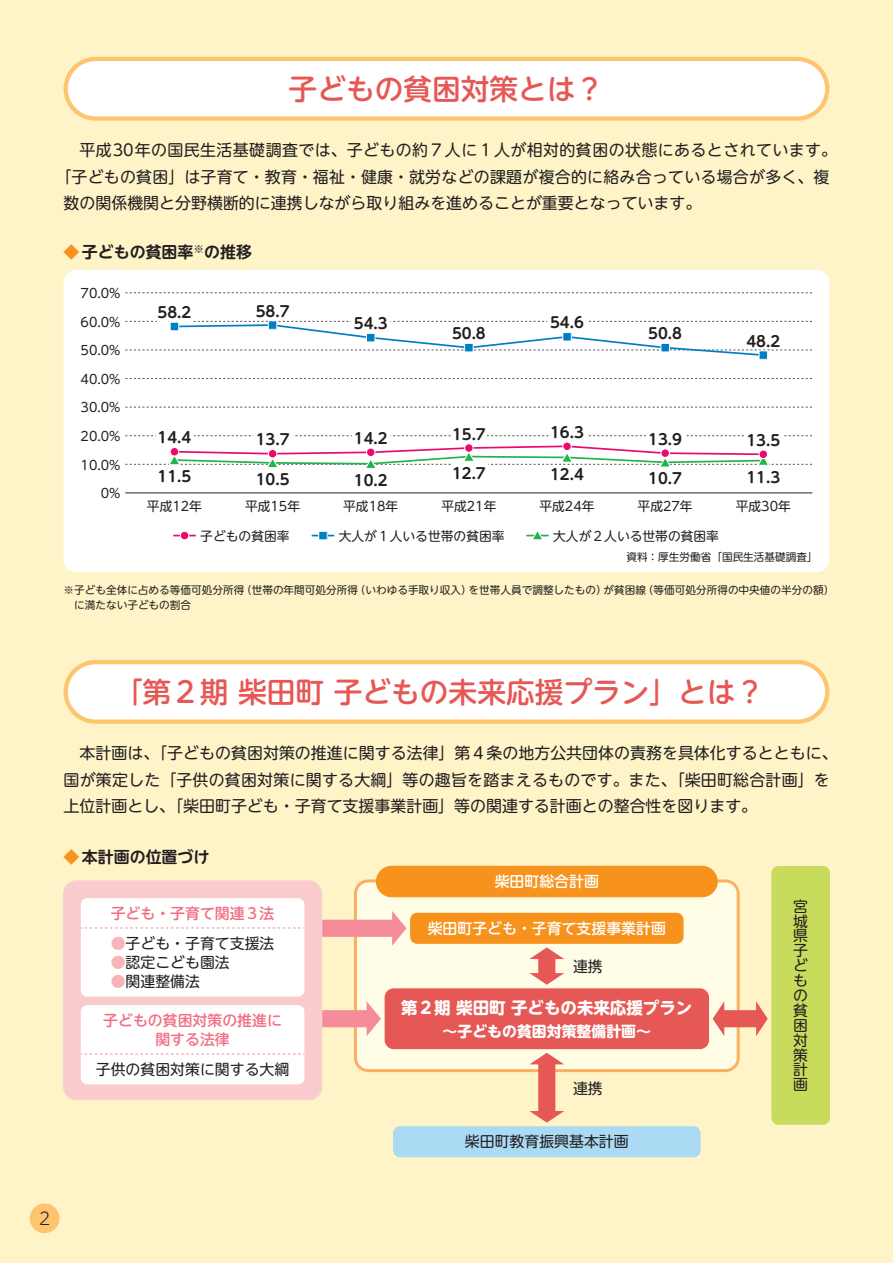
<style>
.page{position:relative;width:893px;height:1263px;background:#fef4c8}
.page>*{position:absolute;margin:0;border:0;box-sizing:border-box;transform-origin:0 0}
.t1{font:500 28.65px "UD Shin M Go Pro";color:#e65855}
.t2{font:300 16.95px "UD Shin M Go Pro";color:#231f20}
.t3{font:700 16.5px "UD Shin M Go Pro";color:#fff}
.t4{font:15.9px/26.5px "UD Shin M Go Pro";color:#231f20}
.t5{font:15.9px "UD Shin M Go Pro";letter-spacing:.025em;color:#231f20}
.t6{font:700 15.9px "UD Shin M Go Pro De";color:#231f20}
.t7{font:700 14.85px "UD Shin M Go Pro De";color:#231f20}
.t8{font:14.85px/14.9px "UD Shin M Go Pro";color:#231f20;text-align:justify}
.t9{font:500 14.85px/19.2px "UD Shin M Go Pro";color:#f17085;text-align:center}
.t10{font:500 14.85px "UD Shin M Go Pro";color:#fff}
.t11{font:700 14.85px "UD Shin M Go Pro";color:#fff}
.t12{font:12.75px "UD Shin M Go Pro";color:#231f20}
.t13{font:10.65px/14.9px "UD Shin M Go Pro";color:#231f20}
.s1{color:#f7931d}
.s2{color:#f8b5b9}
</style>
<div class="page">
<div style="left:66px;top:59px;width:761px;height:60px;background:#fff;border-radius:30px"></div>
<div style="left:64px;top:57px;width:765px;height:64px;border:4px solid #fec46e;border-radius:30px"></div>
<div style="left:66px;top:662px;width:761px;height:60px;background:#fff;border-radius:30px"></div>
<div style="left:64px;top:660px;width:765px;height:64px;border:4px solid #fec46e;border-radius:30px"></div>
<div style="left:355px;top:881px;width:383px;height:189px;background:#fffde5;border-radius:13px"></div>
<div style="left:354px;top:879px;width:386px;height:193px;border:3px solid #fab05f;border-radius:13px"></div>
<div style="left:377px;top:867px;width:340px;height:29px;background:#f7931d;border-radius:15px"></div>
<div style="left:376px;top:866px;width:342px;height:31px;border:2px solid #f7931d;border-radius:15px"></div>
<div style="left:411px;top:913px;width:272px;height:30px;background:#f7931d;border-radius:6px"></div>
<div style="left:410px;top:913px;width:273px;height:31px;border:1px solid #f7931d;border-radius:6px"></div>
<div style="left:394px;top:1127px;width:306px;height:30px;background:#aadaf4;border-radius:6px"></div>
<div style="left:393px;top:1126px;width:307px;height:31px;border:1px solid #aadaf4;border-radius:6px"></div>
<div style="left:385px;top:989px;width:323px;height:59px;background:#e65855;border-radius:9px"></div>
<div style="left:385px;top:988px;width:324px;height:61px;border:1px solid #e65855;border-radius:9px"></div>
<div style="left:772px;top:867px;width:57px;height:257px;background:#c8db5c;border-radius:6px"></div>
<div style="left:771px;top:866px;width:59px;height:259px;border:1px solid #c8db5c;border-radius:6px"></div>
<svg style="left:529px;top:947px;width:35px;height:38px"></svg>
<svg style="left:529px;top:1053px;width:35px;height:70px"></svg>
<svg style="left:713px;top:1001px;width:55px;height:35px"></svg>
<svg style="left:322px;top:1001px;width:59px;height:35px"></svg>
<div style="left:64px;top:881px;width:258px;height:219px;background:#facbcc;border-radius:13px"></div>
<div style="left:63px;top:880px;width:259px;height:220px;border:1px solid #fad1d2;border-radius:13px"></div>
<div style="left:81px;top:898px;width:223px;height:98px;background:#fff;border-radius:6px"></div>
<svg style="left:81px;top:911px;width:325px;height:35px"></svg>
<div style="left:81px;top:1005px;width:223px;height:79px;background:#fff;border-radius:6px"></div>
<svg style="left:81px;top:1053px;width:223px;height:2px"></svg>
<div style="left:64px;top:270px;width:765px;height:302px;background:#fff;border-radius:13px"></div>
<svg style="left:174px;top:535px;width:21px;height:1px"></svg>
<div style="left:180px;top:531px;width:9px;height:9px;background:#ec096d;border-radius:50%"></div>
<div style="left:180px;top:531px;width:9px;height:9px;border:1px solid #fff;border-radius:50%"></div>
<svg style="left:312px;top:535px;width:22px;height:1px"></svg>
<div style="left:319px;top:531px;width:8px;height:9px;background:#007ec5"></div>
<div style="left:318px;top:531px;width:10px;height:9px;border:1px solid #fff"></div>
<svg style="left:527px;top:532px;width:21px;height:8px"></svg>
<hr style="left:125px;top:493px;width:687px;height:1px;background:#231f20">
<svg style="left:125px;top:407px;width:687px;height:1px"></svg>
<svg style="left:125px;top:378px;width:687px;height:1px"></svg>
<svg style="left:125px;top:292px;width:687px;height:64px"></svg>
<svg style="left:125px;top:435px;width:687px;height:33px"></svg>
<div style="left:366px;top:448px;width:9px;height:8px;background:#ec096d;border-radius:50%"></div>
<div style="left:366px;top:448px;width:9px;height:9px;border:1px solid #fff;border-radius:50%"></div>
<div style="left:563px;top:442px;width:8px;height:8px;background:#ec096d;border-radius:50%"></div>
<div style="left:562px;top:442px;width:10px;height:9px;border:1px solid #fff;border-radius:50%"></div>
<div style="left:465px;top:444px;width:8px;height:8px;background:#ec096d;border-radius:50%"></div>
<div style="left:464px;top:443px;width:10px;height:10px;border:1px solid #fff;border-radius:50%"></div>
<div style="left:661px;top:449px;width:8px;height:8px;background:#ec096d;border-radius:50%"></div>
<div style="left:660px;top:448px;width:10px;height:10px;border:1px solid #fff;border-radius:50%"></div>
<div style="left:759px;top:450px;width:9px;height:9px;background:#ec096d;border-radius:50%"></div>
<div style="left:759px;top:450px;width:9px;height:9px;border:1px solid #fff;border-radius:50%"></div>
<div style="left:170px;top:447px;width:9px;height:9px;background:#ec096d;border-radius:50%"></div>
<div style="left:170px;top:447px;width:9px;height:9px;border:1px solid #fff;border-radius:50%"></div>
<div style="left:268px;top:449px;width:9px;height:9px;background:#ec096d;border-radius:50%"></div>
<div style="left:268px;top:449px;width:9px;height:9px;border:1px solid #fff;border-radius:50%"></div>
<div style="left:170px;top:322px;width:9px;height:9px;background:#007ec5"></div>
<div style="left:170px;top:322px;width:9px;height:9px;border:1px solid #fff"></div>
<div style="left:268px;top:321px;width:9px;height:8px;background:#007ec5"></div>
<div style="left:268px;top:320px;width:9px;height:10px;border:1px solid #fff"></div>
<div style="left:366px;top:333px;width:9px;height:9px;background:#007ec5"></div>
<div style="left:366px;top:333px;width:9px;height:9px;border:1px solid #fff"></div>
<div style="left:465px;top:343px;width:8px;height:9px;background:#007ec5"></div>
<div style="left:464px;top:343px;width:10px;height:9px;border:1px solid #fff"></div>
<div style="left:563px;top:333px;width:8px;height:8px;background:#007ec5"></div>
<div style="left:562px;top:332px;width:10px;height:9px;border:1px solid #fff"></div>
<div style="left:661px;top:343px;width:8px;height:9px;background:#007ec5"></div>
<div style="left:660px;top:343px;width:10px;height:9px;border:1px solid #fff"></div>
<div style="left:759px;top:351px;width:9px;height:8px;background:#007ec5"></div>
<div style="left:759px;top:350px;width:9px;height:10px;border:1px solid #fff"></div>
<div style="left:30px;top:1203px;width:30px;height:30px;background:#fec46e;border-radius:50%"></div>
<h1 class="t1" style="left:289px;top:66px;width:317px">子どもの貧困対策とは？</h1>
<p class="t5" style="left:80px;top:137px;width:759px">平成30年の国民生活基礎調査では、子どもの約７人に１人が相対的貧困の状態にあるとされています。</p>
<p class="t4" style="left:56px;top:162px;width:775px">「子どもの貧困」は子育て・教育・福祉・健康・就労などの課題が複合的に絡み合っている場合が多く、複</p>
<p class="t4" style="left:64px;top:189px;width:639px">数の関係機関と分野横断的に連携しながら取り組みを進めることが重要となっています。</p>
<p class="t6" style="left:64px;top:239px;width:190px"><span class="s1">◆</span>子どもの貧困率<sup>※</sup>の推移</p>
<p class="t12" style="left:81px;top:283px;width:41px">70.0%</p>
<p class="t12" style="left:81px;top:311px;width:41px">60.0%</p>
<p class="t12" style="left:81px;top:340px;width:41px">50.0%</p>
<p class="t12" style="left:81px;top:369px;width:41px">40.0%</p>
<p class="t12" style="left:81px;top:397px;width:41px">30.0%</p>
<p class="t12" style="left:81px;top:426px;width:41px">20.0%</p>
<p class="t12" style="left:81px;top:454px;width:41px">10.0%</p>
<p class="t12" style="left:101px;top:483px;width:21px">0%</p>
<p class="t7" style="left:158px;top:300px;width:35px">58.2</p>
<p class="t7" style="left:256px;top:299px;width:35px">58.7</p>
<p class="t7" style="left:354px;top:311px;width:35px">54.3</p>
<p class="t7" style="left:452px;top:321px;width:35px">50.8</p>
<p class="t7" style="left:550px;top:311px;width:35px">54.6</p>
<p class="t7" style="left:648px;top:321px;width:35px">50.8</p>
<p class="t7" style="left:746px;top:329px;width:35px">48.2</p>
<p class="t7" style="left:354px;top:426px;width:35px">14.2</p>
<p class="t7" style="left:550px;top:420px;width:35px">16.3</p>
<p class="t7" style="left:452px;top:422px;width:35px">15.7</p>
<p class="t7" style="left:158px;top:425px;width:35px">14.4</p>
<p class="t7" style="left:256px;top:427px;width:35px">13.7</p>
<p class="t7" style="left:648px;top:427px;width:35px">13.9</p>
<p class="t7" style="left:746px;top:428px;width:35px">13.5</p>
<p class="t7" style="left:158px;top:464px;width:35px">11.5</p>
<p class="t7" style="left:256px;top:467px;width:35px">10.5</p>
<p class="t7" style="left:354px;top:468px;width:35px">10.2</p>
<p class="t7" style="left:452px;top:461px;width:35px">12.7</p>
<p class="t7" style="left:550px;top:462px;width:35px">12.4</p>
<p class="t7" style="left:648px;top:467px;width:35px">10.7</p>
<p class="t7" style="left:746px;top:465px;width:35px">11.3</p>
<p class="t12" style="left:147px;top:496px;width:57px">平成12年</p>
<p class="t12" style="left:245px;top:496px;width:57px">平成15年</p>
<p class="t12" style="left:343px;top:496px;width:57px">平成18年</p>
<p class="t12" style="left:441px;top:496px;width:57px">平成21年</p>
<p class="t12" style="left:539px;top:496px;width:57px">平成24年</p>
<p class="t12" style="left:638px;top:496px;width:57px">平成27年</p>
<p class="t12" style="left:736px;top:496px;width:57px">平成30年</p>
<p class="t12" style="left:200px;top:525px;width:91px">子どもの貧困率</p>
<p class="t12" style="left:339px;top:525px;width:167px">大人が１人いる世帯の貧困率</p>
<p class="t12" style="left:553px;top:525px;width:167px">大人が２人いる世帯の貧困率</p>
<p class="t13" style="left:626px;top:549px;width:193px">資料：厚生労働省「国民生活基礎調査」</p>
<p class="t13" style="left:74px;top:582px;width:762px;text-indent:-11px">※子ども全体に占める等価可処分所得（世帯の年間可処分所得（いわゆる手取り収入）を世帯人員で調整したもの）が貧困線（等価可処分所得の中央値の半分の額）に満たない子どもの割合</p>
<h1 class="t1" style="left:114px;top:669px;width:652px">「第２期 柴田町 子どもの未来応援プラン」とは？</h1>
<p class="t4" style="left:64px;top:739px;width:775px;text-indent:16px">本計画は、「子どもの貧困対策の推進に関する法律」第４条の地方公共団体の責務を具体化するとともに、国が策定した「子供の貧困対策に関する大綱」等の趣旨を踏まえるものです。また、「柴田町総合計画」を上位計画とし、「柴田町子ども・子育て支援事業計画」等の関連する計画との整合性を図ります。</p>
<p class="t6" style="left:64px;top:844px;width:147px"><span class="s1">◆</span>本計画の位置づけ</p>
<p class="t9" style="left:111px;top:903px;width:165px">子ども・子育て関連３法</p>
<p class="t8" style="left:111px;top:935px;width:165px"><span class="s2">●</span>子ども・子育て支援法</p>
<p class="t8" style="left:111px;top:954px;width:121px"><span class="s2">●</span>認定こども園法</p>
<p class="t8" style="left:111px;top:973px;width:91px"><span class="s2">●</span>関連整備法</p>
<p class="t9" style="left:103px;top:1010px;width:180px">子どもの貧困対策の推進に関する法律</p>
<p class="t8" style="left:96px;top:1061px;width:195px">子供の貧困対策に関する大綱</p>
<p class="t10" style="left:495px;top:869px;width:106px">柴田町総合計画</p>
<p class="t10" style="left:428px;top:916px;width:240px">柴田町子ども・子育て支援事業計画</p>
<p class="t8" style="left:573px;top:958px;width:31px">連携</p>
<p class="t3" style="left:401px;top:994px;width:293px">第２期 柴田町 子どもの未来応援プラン</p>
<p class="t11" style="left:443px;top:1019px;width:210px">～子どもの貧困対策整備計画～</p>
<p class="t8" style="left:573px;top:1080px;width:31px">連携</p>
<p class="t8" style="left:465px;top:1133px;width:165px">柴田町教育振興基本計画</p>
<p class="t8" style="left:793px;top:898px;width:16px">宮城県子どもの貧困対策計画</p>
<p class="t2" style="left:39px;top:1205px;width:13px">2</p>
</div>
